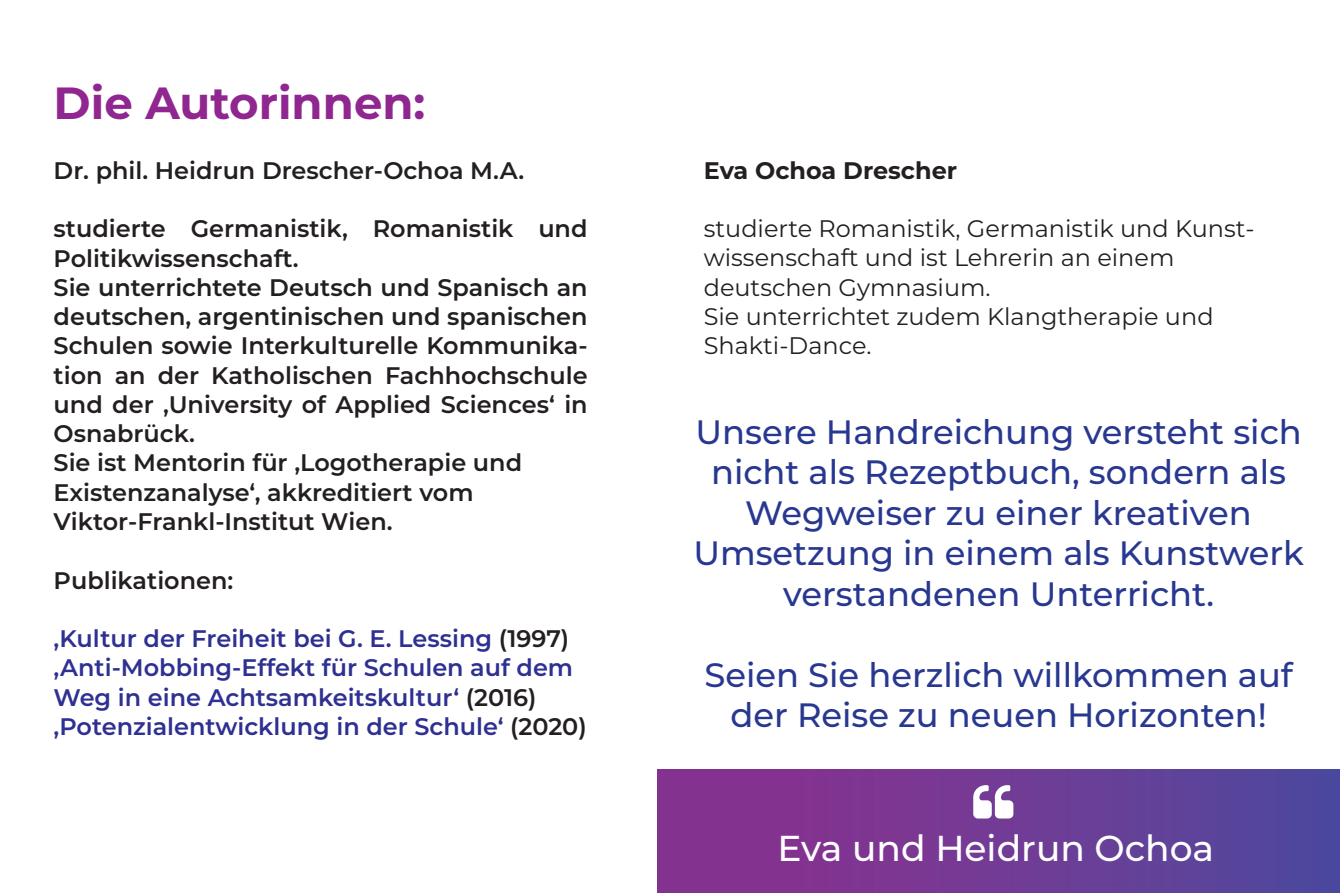
<style>
.page{position:relative;width:1340px;height:893px;background:#fff}
.page>*{position:absolute;margin:0;border:0;box-sizing:border-box;transform-origin:0 0}
.t1{font:700 45px "Montserrat";color:#90268f}
.t2{font:500 36px "Montserrat";color:#fff}
.t3{font:500 33.75px/40.5px "Montserrat";color:#283890;text-align:center}
.t4{font:600 23.85px/29.2px "Montserrat";color:#231f20}
.t5{font:600 23.85px/29.2px "Montserrat";color:#2e3092}
.t6{font:23.85px/29.2px "Montserrat";color:#231f20}
.t7{font:700 23.85px "Montserrat";color:#231f20}
.s1{color:#231f20}
</style>
<div class="page">
<div style="left:657px;top:769px;width:682px;height:124px;background:linear-gradient(to right,#8e2f8e,#50489d)"></div>
<svg style="left:973px;top:785px;width:40px;height:33px"></svg>
<h1 class="t1" style="left:54px;top:70px;width:373px">Die Autorinnen:</h1>
<p class="t4" style="left:54px;top:155px;width:472px">Dr. phil. Heidrun Drescher-Ochoa M.A.</p>
<p class="t4" style="left:54px;top:213px;width:535px">studierte Germanistik, Romanistik und Politikwissenschaft.<br>Sie unterrichtete Deutsch und Spanisch an deutschen, argentinischen und spanischen Schulen sowie Interkulturelle Kommunika&shy;tion an der Katholischen Fachhochschule und der ‚University of Applied Sciences‘ in Osnabrück.<br>Sie ist Mentorin für ‚Logotherapie und Existenzanalyse‘, akkreditiert vom Viktor-Frankl-Institut Wien.</p>
<p class="t4" style="left:54px;top:564px;width:181px">Publikationen:</p>
<p class="t5" style="left:54px;top:623px;width:534px">‚Kultur der Freiheit bei G. E. Lessing <span class="s1">(1997) </span>‚Anti-Mobbing-Effekt für Schulen auf dem Weg in eine Achtsamkeitskultur‘ <span class="s1">(2016) </span>‚Potenzialentwicklung in der Schule‘ <span class="s1">(2020)</span></p>
<p class="t7" style="left:703px;top:153px;width:255px">Eva Ochoa Drescher</p>
<p class="t6" style="left:703px;top:213px;width:552px">studierte Romanistik, Germanistik und Kunst&shy;wissenschaft und ist Lehrerin an einem deutschen Gymnasium.<br>Sie unterrichtet zudem Klangtherapie und Shakti-Dance.</p>
<h3 class="t3" style="left:693px;top:410px;width:612px">Unsere Handreichung versteht sich nicht als Rezeptbuch, sondern als<br>Wegweiser zu einer kreativen<br>Umsetzung in einem als Kunstwerk verstandenen Unterricht.</h3>
<h3 class="t3" style="left:704px;top:653px;width:590px">Seien Sie herzlich willkommen auf der Reise zu neuen Horizonten!</h3>
<h2 class="t2" style="left:777px;top:823px;width:438px">Eva und Heidrun Ochoa</h2>
</div>
